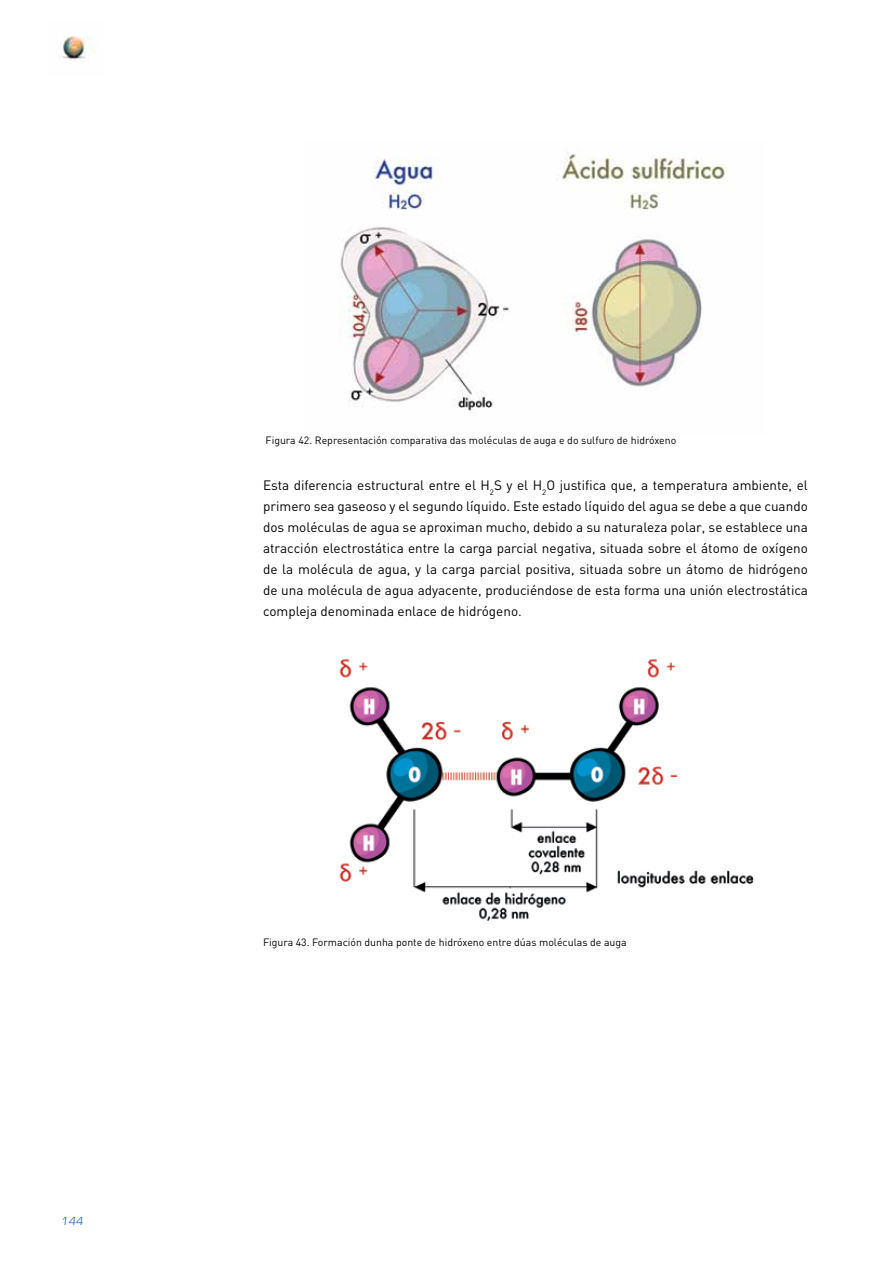
<style>
.page{position:relative;width:893px;height:1263px;background:#fff}
.page>*{position:absolute;margin:0;border:0;box-sizing:border-box;transform-origin:0 0}
.t1{font:13.5px/21px "DIN";color:#000;text-align:justify}
.t2{font:12px "Eurostile";color:#3b73b9}
.t3{font:10.5px "DIN";color:#000}
</style>
<div class="page">
<img style="left:63px;top:36px;width:31px;height:24px">
<img style="left:339px;top:152px;width:390px;height:259px">
<img style="left:339px;top:659px;width:415px;height:262px">
<p class="t2" style="left:61px;top:1214px;width:25px">144</p>
<p class="t3" style="left:266px;top:434px;width:412px">Figura 42. Representación comparativa das moléculas de auga e do sulfuro de hidróxeno</p>
<p class="t1" style="left:263px;top:475px;width:546px">Esta diferencia estructural entre el H<sub>2</sub>S y el H<sub>2</sub>O justifica que, a temperatura ambiente, el primero sea gaseoso y el segundo líquido. Este estado líquido del agua se debe a que cuando dos moléculas de agua se aproximan mucho, debido a su naturaleza polar, se establece una atracción electrostática entre la carga parcial negativa, situada sobre el átomo de oxígeno de la molécula de agua, y la carga parcial positiva, situada sobre un átomo de hidrógeno de una molécula de agua adyacente, produciéndose de esta forma una unión electrostática compleja denominada enlace de hidrógeno.</p>
<p class="t3" style="left:263px;top:936px;width:365px">Figura 43. Formación dunha ponte de hidróxeno entre dúas moléculas de auga</p>
</div>
